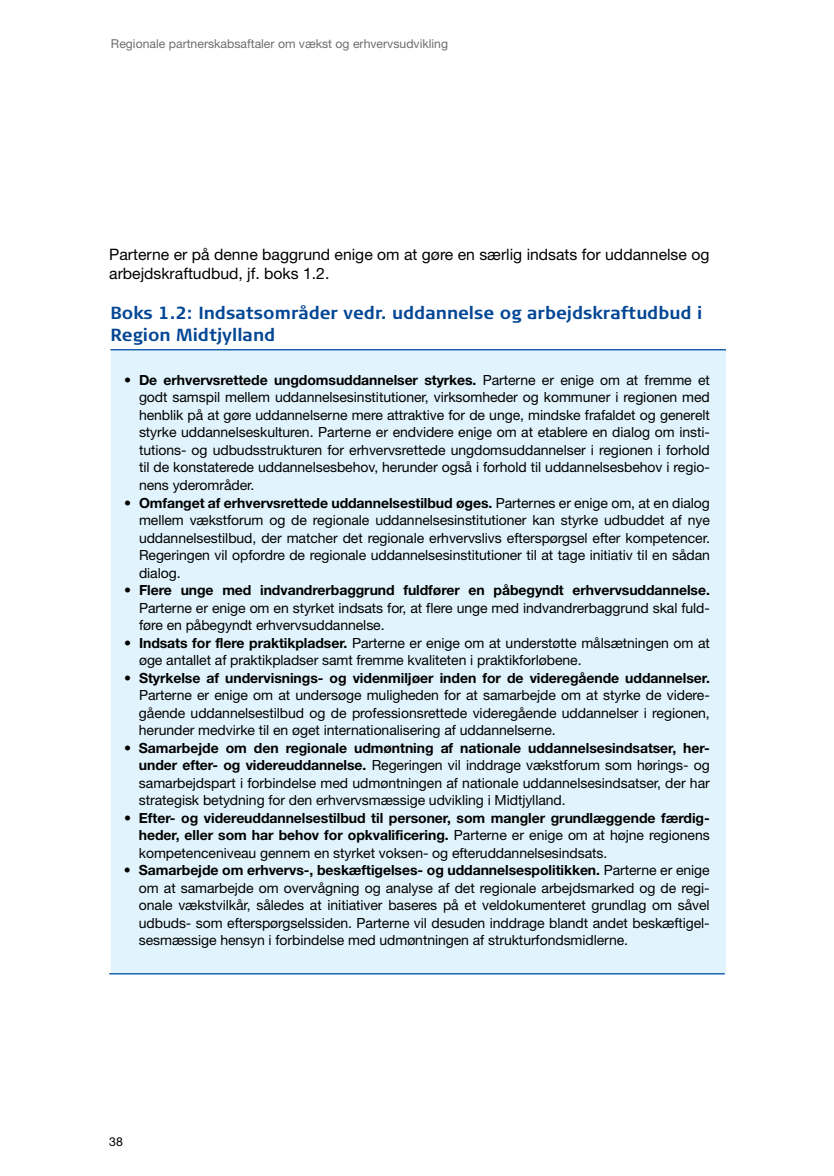
<style>
.page{position:relative;width:834px;height:1176px;background:#fff}
.page>*{position:absolute;margin:0;border:0;box-sizing:border-box;transform-origin:0 0}
.t1{font:700 17.5px/22.8px "Signa Column";color:#034694}
.t2{font:15.75px/19.2px "Helvetica Neue";color:#000}
.t3{font:14px/17.5px "Helvetica Neue";letter-spacing:-.005em;color:#000;text-align:justify}
.t4{font:700 14px/17.5px "Helvetica Neue";letter-spacing:-.005em;color:#000;text-align:justify}
.t5{font:12.25px "Helvetica Neue";color:#6d6f71}
.t6{font:12.25px "Helvetica Neue";color:#000}
.s1{font-weight:700}
.s2{font-weight:400}
</style>
<div class="page">
<div style="left:111px;top:350px;width:614px;height:623px;background:#e1f4fd"></div>
<hr style="left:110px;top:349px;width:615px;height:1px;background:#004fa3">
<hr style="left:109px;top:973px;width:615px;height:1px;background:#004fa3">
<p class="t5" style="left:111px;top:37px;width:338px">Regionale partnerskabsaftaler om vækst og erhvervsudvikling</p>
<p class="t2" style="left:109px;top:245px;width:601px">Parterne er på denne baggrund enige om at gøre en særlig indsats for uddannelse og arbejdskraftudbud, jf. boks 1.2.</p>
<p class="t1" style="left:110px;top:301px;width:593px">Boks 1.2: Indsatsområder vedr. uddannelse og arbejdskraftudbud i<br>Region Midtjylland</p>
<p class="t3" style="left:139px;top:371px;width:572px;text-indent:-15px">• <span class="s1">De erhvervsrettede ungdomsuddannelser styrkes.</span> Parterne er enige om at fremme et godt samspil mellem uddannelsesinstitutioner, virksomheder og kommuner i regionen med henblik på at gøre uddannelserne mere attraktive for de unge, mindske frafaldet og generelt styrke uddannelseskulturen. Parterne er endvidere enige om at etablere en dialog om insti&shy;tutions- og udbudsstrukturen for erhvervsrettede ungdomsuddannelser i regionen i forhold til de konstaterede uddannelsesbehov, herunder også i forhold til uddannelsesbehov i regio&shy;nens yderområder.</p>
<p class="t3" style="left:139px;top:493px;width:572px;text-indent:-15px">• <span class="s1">Omfanget af erhvervsrettede uddannelsestilbud øges.</span> Parternes er enige om, at en dialog mellem vækstforum og de regionale uddannelsesinstitutioner kan styrke udbuddet af nye uddannelsestilbud, der matcher det regionale erhvervslivs efterspørgsel efter kompetencer.<br>Regeringen vil opfordre de regionale uddannelsesinstitutioner til at tage initiativ til en sådan dialog.</p>
<p class="t3" style="left:139px;top:581px;width:572px;text-indent:-15px">• <span class="s1">Flere unge med indvandrerbaggrund fuldfører en påbegyndt erhvervsuddannelse.<br></span>Parterne er enige om en styrket indsats for, at flere unge med indvandrerbaggrund skal fuld&shy;føre en påbegyndt erhvervsuddannelse.</p>
<p class="t3" style="left:139px;top:633px;width:572px;text-indent:-15px">• <span class="s1">Indsats for flere praktikpladser.</span> Parterne er enige om at understøtte målsætningen om at øge antallet af praktikpladser samt fremme kvaliteten i praktikforløbene.</p>
<p class="t3" style="left:139px;top:668px;width:572px;text-indent:-15px">• <span class="s1">Styrkelse af undervisnings- og videnmiljøer inden for de videregående uddannelser.<br></span>Parterne er enige om at undersøge muligheden for at samarbejde om at styrke de videre&shy;gående uddannelsestilbud og de professionsrettede videregående uddannelser i regionen, herunder medvirke til en øget internationalisering af uddannelserne.</p>
<p class="t3" style="left:139px;top:738px;width:572px;text-indent:-15px">• <span class="s1">Samarbejde om den regionale udmøntning af nationale uddannelsesindsatser, her&shy;under efter- og videreuddannelse.</span> Regeringen vil inddrage vækstforum som hørings- og samarbejdspart i forbindelse med udmøntningen af nationale uddannelsesindsatser, der har strategisk betydning for den erhvervsmæssige udvikling i Midtjylland.</p>
<p class="t4" style="left:139px;top:808px;width:572px;text-indent:-15px"><span class="s2">•</span> Efter- og videreuddannelsestilbud til personer, som mangler grundlæggende færdig&shy;heder, eller som har behov for opkvalificering. <span class="s2">Parterne er enige om at højne regionens kompetenceniveau gennem en styrket voksen- og efteruddannelsesindsats.</span></p>
<p class="t3" style="left:139px;top:861px;width:572px;text-indent:-15px">• <span class="s1">Samarbejde om erhvervs-, beskæftigelses- og uddannelsespolitikken.</span> Parterne er enige om at samarbejde om overvågning og analyse af det regionale arbejdsmarked og de regi&shy;onale vækstvilkår, således at initiativer baseres på et veldokumenteret grundlag om såvel udbuds- som efterspørgselssiden. Parterne vil desuden inddrage blandt andet beskæftigel&shy;sesmæssige hensyn i forbindelse med udmøntningen af strukturfondsmidlerne.</p>
<p class="t6" style="left:109px;top:1134px;width:15px">38</p>
</div>
